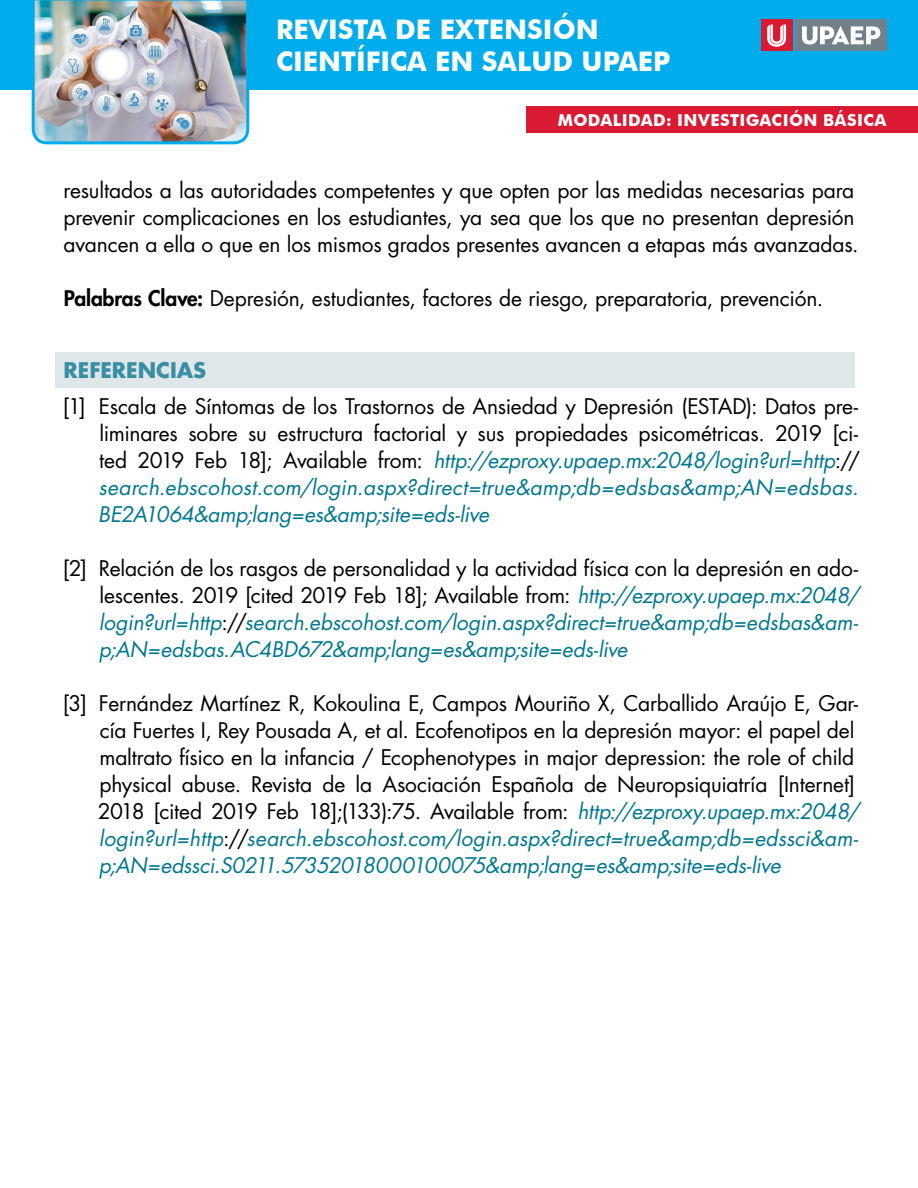
<style>
.page{position:relative;width:918px;height:1188px;background:#fff}
.page>*{position:absolute;margin:0;border:0;box-sizing:border-box;transform-origin:0 0}
.t1{font:700 27px/32.4px "Futura BT";color:#fff}
.referencias{font:21px/27px "Futura Std";letter-spacing:-.01em;color:#000;text-align:justify}
.cuerpo{font:21px/27px "Futura Std";letter-spacing:-.005em;color:#000}
.referencias-2{font:italic 21px/27px "Futura Std";letter-spacing:-.01em;color:#00778e;text-align:justify}
.apartado{font:700 21px "Futura Std";color:#3a8ea3}
.t2{font:700 16.5px "Futura BT";letter-spacing:.02em;color:#fff}
.s1{font-weight:800}
.s2{font-style:italic;color:#00778e}
.s3{font-style:normal;color:#000}
</style>
<div class="page">
<div style="left:0;top:0;width:918px;height:90px;background:#00aceb"></div>
<img style="left:31px;top:0;width:219px;height:145px">
<div style="left:796px;top:20px;width:91px;height:31px;background:#72808a"></div>
<svg style="left:802px;top:26px;width:78px;height:19px"></svg>
<div style="left:761px;top:20px;width:31px;height:31px;background:#da1a32"></div>
<svg style="left:767px;top:25px;width:19px;height:22px"></svg>
<div style="left:527px;top:106px;width:391px;height:27px;background:#da1a32"></div>
<div style="left:56px;top:352px;width:799px;height:36px;background:#e0e7eb"></div>
<p class="t1" style="left:276px;top:13px;width:396px">REVISTA DE EXTENSIÓN<br>CIENTÍFICA EN SALUD UPAEP</p>
<p class="t2" style="left:558px;top:110px;width:330px">MODALIDAD: INVESTIGACIÓN BÁSICA</p>
<p class="cuerpo" style="left:63px;top:177px;width:797px">resultados a las autoridades competentes y que opten por las medidas necesarias para prevenir complicaciones en los estudiantes, ya sea que los que no presentan depresión avancen a ella o que en los mismos grados presentes avancen a etapas más avanzadas.</p>
<p class="cuerpo" style="left:64px;top:285px;width:761px"><span class="s1">Palabras Clave:</span> Depresión, estudiantes, factores de riesgo, preparatoria, prevención.</p>
<p class="apartado" style="left:64px;top:356px;width:144px">REFERENCIAS</p>
<p class="referencias" style="left:98px;top:393px;width:763px;text-indent:-35px">[1] Escala de Síntomas de los Trastornos de Ansiedad y Depresión (ESTAD): Datos pre&shy;liminares sobre su estructura factorial y sus propiedades psicométricas. 2019 [ci&shy;ted 2019 Feb 18]; Available from: <span class="s2">http://ezproxy.upaep.mx:2048/login?url=http</span>:// <span class="s2">search.ebscohost.com/login.aspx?direct=true&amp;amp;db=edsbas&amp;amp;AN=edsbas.<br>BE2A1064&amp;amp;lang=es&amp;amp;site=eds-live</span></p>
<p class="referencias-2" style="left:99px;top:555px;width:762px;text-indent:-36px"><span class="s3">[2] Relación de los rasgos de personalidad y la actividad física con la depresión en ado&shy;lescentes. 2019 [cited 2019 Feb 18]; Available from:</span> http://ezproxy.upaep.mx:2048/ login?url=http<span class="s3">://</span>search.ebscohost.com/login.aspx?direct=true&amp;amp;db=edsbas&amp;am&shy;p;AN=edsbas.AC4BD672&amp;amp;lang=es&amp;amp;site=eds-live</p>
<p class="referencias" style="left:98px;top:690px;width:763px;text-align:left;text-indent:-35px">[3] Fernández Martínez R, Kokoulina E, Campos Mouriño X, Carballido Araújo E, Gar&shy;cía Fuertes I, Rey Pousada A, et al. Ecofenotipos en la depresión mayor: el papel del maltrato físico en la infancia / Ecophenotypes in major depression: the role of child physical abuse. Revista de la Asociación Española de Neuropsiquiatría [Internet] 2018 [cited 2019 Feb 18];(133):75. Available from: <span class="s2">http://ezproxy.upaep.mx:2048/ login?url=http</span>://<span class="s2">search.ebscohost.com/login.aspx?direct=true&amp;amp;db=edssci&amp;am&shy;p;AN=edssci.S0211.57352018000100075&amp;amp;lang=es&amp;amp;site=eds-live</span></p>
</div>
